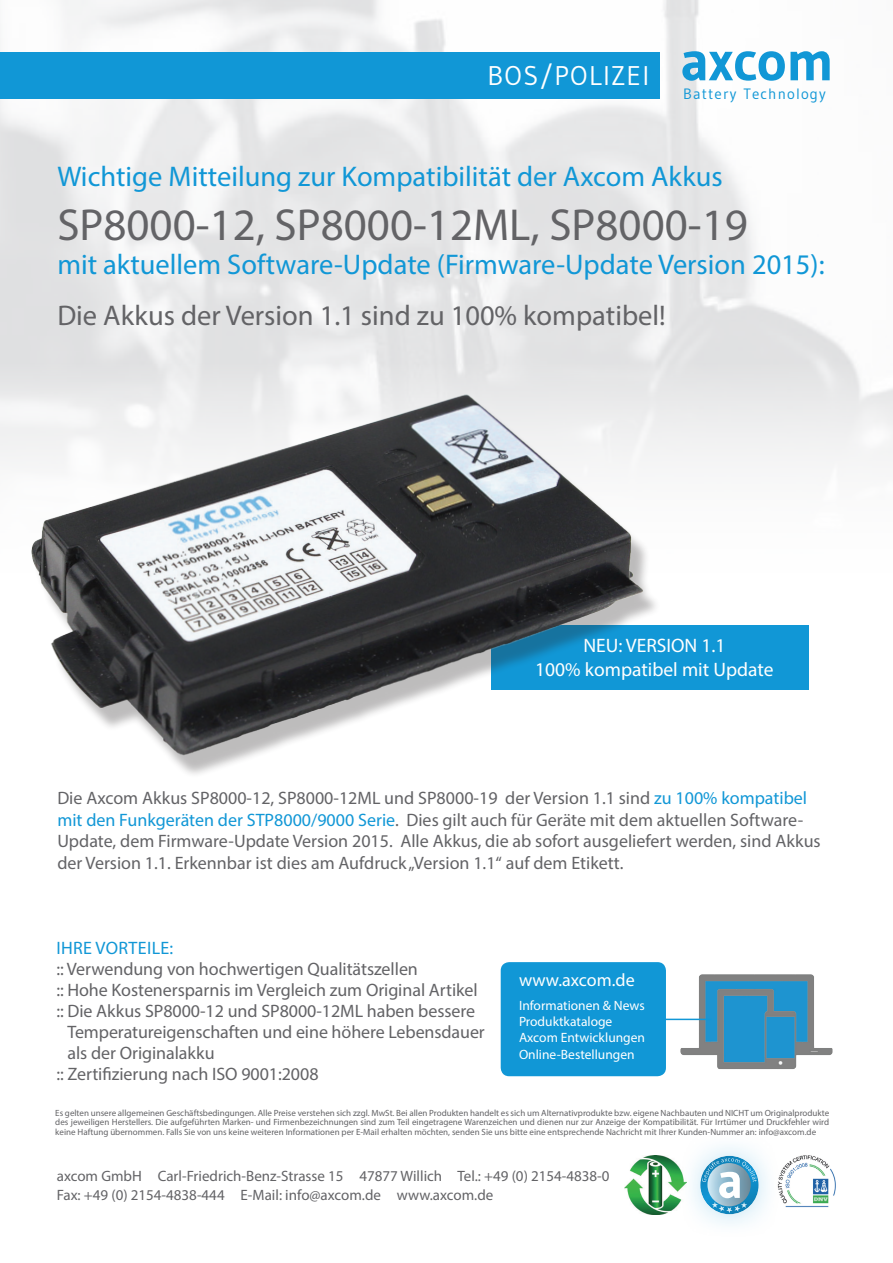
<style>
.page{position:relative;width:893px;height:1263px;background:#fff}
.page>*{position:absolute;margin:0;border:0;box-sizing:border-box;transform-origin:0 0}
.t1{font:700 57px "Gudea";letter-spacing:-.015em;color:#1197d6}
.t2{font:45px "Myriad Pro";color:#636366}
.t3{font:28.5px "Myriad Pro";color:#1197d6}
.t4{font:28.5px "Myriad Pro";color:#636366}
.t5{font:27px "Gudea";letter-spacing:.05em;color:#fff}
.t6{font:19.5px/23.4px "Myriad Pro";color:#fff;text-align:center}
.t7{font:18px/21.6px "Myriad Pro";letter-spacing:-.005em;color:#636366}
.t8{font:18px "Myriad Pro";letter-spacing:.015em;color:#1197d6}
.t9{font:18px "Myriad Pro";color:#fff}
.t10{font:15px/19.5px "Myriad Pro";color:#636366}
.t11{font:15px "Gudea";letter-spacing:.075em;color:#1197d6}
.t12{font:13.5px/16.2px "Myriad Pro";color:#fff}
.t13{font:9px/9.8px "Myriad Pro";color:#636366;text-align:justify}
.s1{color:#1197d6}
</style>
<div class="page">
<img style="left:0;top:0;width:893px;height:464px">
<div style="left:0;top:52px;width:659px;height:47px;background:#1197d6"></div>
<img style="left:779px;top:1155px;width:57px;height:53px">
<img style="left:625px;top:1156px;width:56px;height:58px">
<img style="left:671px;top:974px;width:162px;height:95px">
<div style="left:501px;top:962px;width:165px;height:114px;background:#1197d6;border-radius:9px"></div>
<hr style="left:614px;top:1019px;width:97px;height:1px;background:#1197d6">
<svg style="left:681px;top:1146px;width:98px;height:79px"></svg>
<svg style="left:702px;top:1158px;width:55px;height:55px;background:#87bcd6"></svg>
<div style="left:491px;top:625px;width:317px;height:65px;background:#1197d6"></div>
<img style="left:8px;top:352px;width:652px;height:422px">
<h3 class="t5" style="left:487px;top:58px;width:164px">BOS/POLIZEI</h3>
<h1 class="t1" style="left:680px;top:25px;width:156px">axcom</h1>
<p class="t11" style="left:683px;top:84px;width:144px">Battery Technology</p>
<h3 class="t3" style="left:57px;top:159px;width:667px">Wichtige Mitteilung zur Kompatibilität der Axcom Akkus</h3>
<h2 class="t2" style="left:57px;top:197px;width:692px">SP8000-12, SP8000-12ML, SP8000-19</h2>
<h3 class="t3" style="left:57px;top:247px;width:769px">mit aktuellem Software-Update (Firmware-Update Version 2015):</h3>
<h3 class="t4" style="left:57px;top:298px;width:610px">Die Akkus der Version 1.1 sind zu 100% kompatibel!</h3>
<p class="t6" style="left:535px;top:633px;width:240px">NEU: VERSION 1.1<br>100% kompatibel mit Update</p>
<p class="t7" style="left:57px;top:787px;width:765px">Die Axcom Akkus SP8000-12, SP8000-12ML und SP8000-19 der Version 1.1 sind <span class="s1">zu 100% kompatibel mit den Funkgeräten der STP8000/9000 Serie</span>. Dies gilt auch für Geräte mit dem aktuellen Software-Update, dem Firmware-Update Version 2015. Alle Akkus, die ab sofort ausgeliefert werden, sind Akkus der Version 1.1. Erkennbar ist dies am Aufdruck „Version 1.1“ auf dem Etikett.</p>
<p class="t8" style="left:57px;top:936px;width:82px">Ihre Vorteile</p>
<p class="t8" style="left:169px;top:936px;width:5px">:</p>
<p class="t7" style="left:56px;top:957px;width:363px">:: Verwendung von hochwertigen Qualitätszellen</p>
<p class="t7" style="left:56px;top:978px;width:423px">:: Hohe Kostenersparnis im Vergleich zum Original Artikel</p>
<p class="t7" style="left:56px;top:999px;width:420px">:: Die Akkus SP8000-12 und SP8000-12ML haben bessere</p>
<p class="t7" style="left:67px;top:1020px;width:419px">Temperatureigenschaften und eine höhere Lebensdauer</p>
<p class="t7" style="left:67px;top:1041px;width:149px">als der Originalakku</p>
<p class="t7" style="left:56px;top:1062px;width:264px">:: Zertifizierung nach ISO 9001:2008</p>
<p class="t9" style="left:519px;top:969px;width:117px">www.axcom.de</p>
<p class="t12" style="left:519px;top:997px;width:128px">Informationen &amp; News<br>Produktkataloge<br>Axcom Entwicklungen<br>Online-Bestellungen</p>
<p class="t13" style="left:55px;top:1107px;width:775px">Es gelten unsere allgemeinen Geschäftsbedingungen. Alle Preise verstehen sich zzgl. MwSt. Bei allen Produkten handelt es sich um Alternativprodukte bzw. eigene Nachbauten und NICHT um Originalprodukte des jeweiligen Herstellers. Die aufgeführten Marken- und Firmenbezeichnungen sind zum Teil eingetragene Warenzeichen und dienen nur zur Anzeige der Kompatibilität. Für Irrtümer und Druckfehler wird keine Haftung übernommen. Falls Sie von uns keine weiteren Informationen per E-Mail erhalten möchten, senden Sie uns bitte eine entsprechende Nachricht mit Ihrer Kunden-Nummer an: info@axcom.de</p>
<p class="t10" style="left:57px;top:1166px;width:554px">axcom GmbH Carl-Friedrich-Benz-Strasse 15 47877 Willich Tel.: +49 (0) 2154-4838-0<br>Fax: +49 (0) 2154-4838-444 E-Mail: info@axcom.de www.axcom.de</p>
</div>
